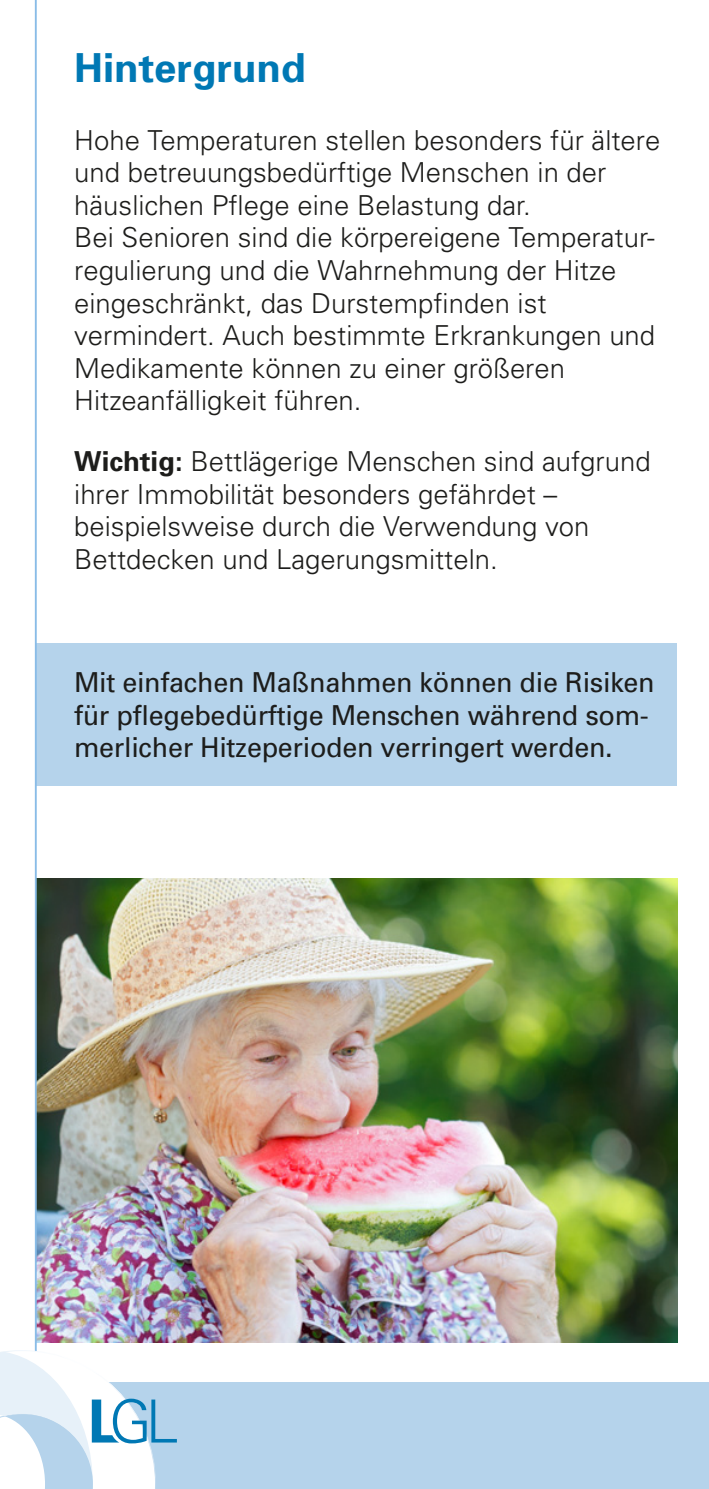
<style>
.page{position:relative;width:709px;height:1489px;background:#fff}
.page>*{position:absolute;margin:0;border:0;box-sizing:border-box;transform-origin:0 0}
.t1{font:700 40px "Univers";color:#0078b4}
.t2{font:300 27.5px/32.5px "Univers";color:#1d1d1b}
.t3{font:27.5px/32.5px "Univers";letter-spacing:-.01em;color:#1d1d1b}
.s1{font-weight:700}
</style>
<div class="page">
<div style="left:37px;top:643px;width:640px;height:142px;background:#b5d3eb"></div>
<img style="left:37px;top:878px;width:640px;height:463px">
<hr style="left:35px;top:0;width:2px;height:1398px;background:#89bce7">
<div style="left:66px;top:1382px;width:643px;height:106px;background:#b5d3eb"></div>
<svg style="left:0;top:1350px;width:177px;height:138px"></svg>
<h1 class="t1" style="left:74px;top:44px;width:233px">Hintergrund</h1>
<p class="t2" style="left:74px;top:124px;width:587px">Hohe Temperaturen stellen besonders für ältere und betreuungsbedürftige Menschen in der häuslichen Pflege eine Belastung dar.<br>Bei Senioren sind die körpereigene Temperatur&shy;regulierung und die Wahrnehmung der Hitze eingeschränkt, das Durstempfinden ist vermindert. Auch bestimmte Erkrankungen und Medikamente können zu einer größeren Hitzeanfälligkeit führen.</p>
<p class="t2" style="left:74px;top:445px;width:578px"><span class="s1">Wichtig:</span> Bettlägerige Menschen sind aufgrund ihrer Immobilität besonders gefährdet – beispielsweise durch die Verwendung von Bettdecken und Lagerungsmitteln.</p>
<p class="t3" style="left:74px;top:666px;width:582px">Mit einfachen Maßnahmen können die Risiken für pflegebedürftige Menschen während som&shy;merlicher Hitzeperioden verringert werden.</p>
</div>
